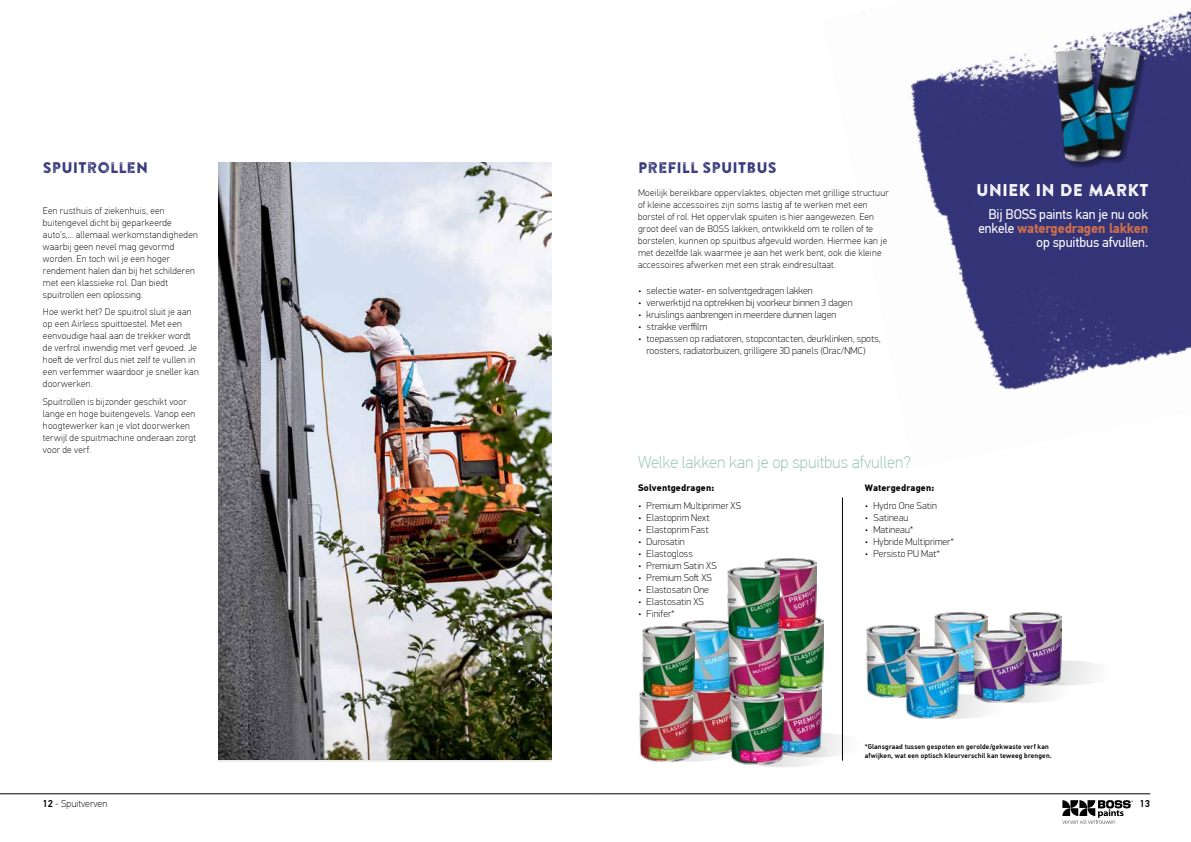
<style>
.page{position:relative;width:1191px;height:842px;background:#fff}
.page>*{position:absolute;margin:0;border:0;box-sizing:border-box;transform-origin:0 0}
.t1{font:100 17px "PF Din Text Pro";color:#8fc2ae}
.t2{font:17px "Brandon Printed Two";color:#fff}
.t3{font:15.3px "Brandon Printed Two";color:#353378}
.t4{font:14px/14px "PF Din Text Pro";letter-spacing:-.01em;color:#fff;text-align:right}
.t5{font:100 10px/12px "PFDIN Display Pro";letter-spacing:.01em;color:#000}
.t6{font:100 10px "PF Din Text Pro";color:#000}
.t7{font:500 10px "PF Din Text Pro";color:#000}
.t8{font:100 9.5px/12px "PF Din Text Pro";letter-spacing:.02em;color:#000}
.t9{font:700 9.5px "PF Din Text Pro";letter-spacing:.02em;color:#000}
.t10{font:500 7px/9px "PF Din Text Pro";letter-spacing:.02em;color:#000}
.s1{font-weight:700;color:#cd6f4b}
.s2{font-weight:500}
</style>
<div class="page">
<img style="left:911px;top:11px;width:280px;height:379px">
<hr style="left:0;top:793px;width:595px;height:1px;background:#000">
<hr style="left:595px;top:793px;width:555px;height:1px;background:#000">
<svg style="left:1062px;top:800px;width:70px;height:24px"></svg>
<div style="left:763px;top:733px;width:102px;height:24px;background:#f4f4f4;border-radius:50%"></div>
<img style="left:780px;top:689px;width:41px;height:57px">
<img style="left:780px;top:617px;width:43px;height:72px">
<img style="left:1078px;top:37px;width:71px;height:129px">
<img style="left:1049px;top:43px;width:59px;height:125px">
<img style="left:218px;top:163px;width:333px;height:597px">
<svg style="left:642px;top:737px;width:102px;height:25px"></svg>
<svg style="left:734px;top:742px;width:102px;height:25px"></svg>
<img style="left:692px;top:693px;width:38px;height:61px">
<img style="left:730px;top:692px;width:53px;height:72px">
<img style="left:640px;top:691px;width:52px;height:70px">
<img style="left:682px;top:620px;width:46px;height:73px">
<svg style="left:974px;top:678px;width:102px;height:25px"></svg>
<svg style="left:1015px;top:661px;width:102px;height:24px"></svg>
<svg style="left:906px;top:694px;width:102px;height:25px"></svg>
<img style="left:867px;top:625px;width:52px;height:73px">
<img style="left:934px;top:612px;width:53px;height:73px">
<img style="left:1009px;top:613px;width:53px;height:72px">
<img style="left:906px;top:646px;width:52px;height:73px">
<img style="left:973px;top:630px;width:52px;height:73px">
<img style="left:728px;top:640px;width:52px;height:59px">
<img style="left:764px;top:558px;width:52px;height:72px">
<img style="left:642px;top:626px;width:53px;height:73px">
<img style="left:727px;top:568px;width:53px;height:72px">
<hr style="left:842px;top:497px;width:1px;height:264px;background:#000">
<h2 class="t3" style="left:43px;top:158px;width:107px">SPUITROLLEN</h2>
<p class="t8" style="left:43px;top:205px;width:156px">Een rusthuis of ziekenhuis, een buitengevel dicht bij geparkeerde auto’s,… allemaal werkomstandigheden waarbij geen nevel mag gevormd worden. En toch wil je een hoger rendement halen dan bij het schilderen met een klassieke rol. Dan biedt spuitrollen een oplossing.</p>
<p class="t8" style="left:43px;top:306px;width:157px">Hoe werkt het? De spuitrol sluit je aan op een Airless spuittoestel. Met een eenvoudige haal aan de trekker wordt de verfrol inwendig met verf gevoed. Je hoeft de verfrol dus niet zelf te vullen in een verfemmer waardoor je sneller kan doorwerken.</p>
<p class="t8" style="left:43px;top:396px;width:155px">Spuitrollen is bijzonder geschikt voor lange en hoge buitengevels. Vanop een hoogtewerker kan je vlot doorwerken terwijl de spuitmachine onderaan zorgt voor de verf.</p>
<h2 class="t3" style="left:638px;top:158px;width:140px">PREFILL SPUITBUS</h2>
<p class="t8" style="left:638px;top:187px;width:252px">Moeilijk bereikbare oppervlaktes, objecten met grillige structuur of kleine accessoires zijn soms lastig af te werken met een borstel of rol. Het oppervlak spuiten is hier aangewezen. Een groot deel van de BOSS lakken, ontwikkeld om te rollen of te borstelen, kunnen op spuitbus afgevuld worden. Hiermee kan je met dezelfde lak waarmee je aan het werk bent, ook die kleine accessoires afwerken met een strak eindresultaat.</p>
<p class="t5" style="left:638px;top:285px;width:176px">• selectie water- en solventgedragen lakken</p>
<p class="t5" style="left:638px;top:297px;width:216px">• verwerktijd na optrekken bij voorkeur binnen 3 dagen</p>
<p class="t5" style="left:638px;top:309px;width:200px">• kruislings aanbrengen in meerdere dunnen lagen</p>
<p class="t5" style="left:638px;top:321px;width:71px">• strakke verffilm</p>
<p class="t5" style="left:646px;top:333px;width:236px;text-indent:-8px">• toepassen op radiatoren, stopcontacten, deurklinken, spots, roosters, radiatorbuizen, grilligere 3D panels (Orac/NMC)</p>
<h1 class="t2" style="left:976px;top:179px;width:174px">UNIEK IN DE MARKT</h1>
<h3 class="t4" style="left:978px;top:207px;width:171px">Bij BOSS paints kan je nu ook enkele <span class="s1">watergedragen lakken </span>op spuitbus afvullen.</h3>
<h1 class="t1" style="left:638px;top:452px;width:274px">Welke lakken kan je op spuitbus afvullen?</h1>
<p class="t9" style="left:638px;top:482px;width:78px">Solventgedragen:</p>
<p class="t5" style="left:638px;top:499px;width:104px">• Premium Multiprimer XS</p>
<p class="t5" style="left:638px;top:511px;width:73px">• Elastoprim Next</p>
<p class="t5" style="left:638px;top:523px;width:72px">• Elastoprim Fast</p>
<p class="t5" style="left:638px;top:535px;width:48px">• Durosatin</p>
<p class="t5" style="left:638px;top:547px;width:56px">• Elastogloss</p>
<p class="t5" style="left:638px;top:559px;width:80px">• Premium Satin XS</p>
<p class="t5" style="left:638px;top:571px;width:75px">• Premium Soft XS</p>
<p class="t5" style="left:638px;top:583px;width:72px">• Elastosatin One</p>
<p class="t5" style="left:638px;top:595px;width:67px">• Elastosatin XS</p>
<p class="t5" style="left:638px;top:607px;width:38px">• Finifer*</p>
<p class="t9" style="left:865px;top:482px;width:71px">Watergedragen:</p>
<p class="t5" style="left:865px;top:499px;width:73px">• Hydro One Satin</p>
<p class="t5" style="left:865px;top:511px;width:45px">• Satineau</p>
<p class="t5" style="left:865px;top:523px;width:50px">• Matineau*</p>
<p class="t5" style="left:865px;top:535px;width:90px">• Hybride Multiprimer*</p>
<p class="t5" style="left:865px;top:547px;width:76px">• Persisto PU Mat*</p>
<p class="t10" style="left:864px;top:742px;width:189px">*Glansgraad tussen gespoten en gerolde/gekwaste verf kan afwijken, wat een optisch kleurverschil kan teweeg brengen.</p>
<p class="t6" style="left:43px;top:798px;width:66px"><span class="s2">12</span> - Spuitverven</p>
<p class="t7" style="left:1139px;top:798px;width:12px">13</p>
</div>
